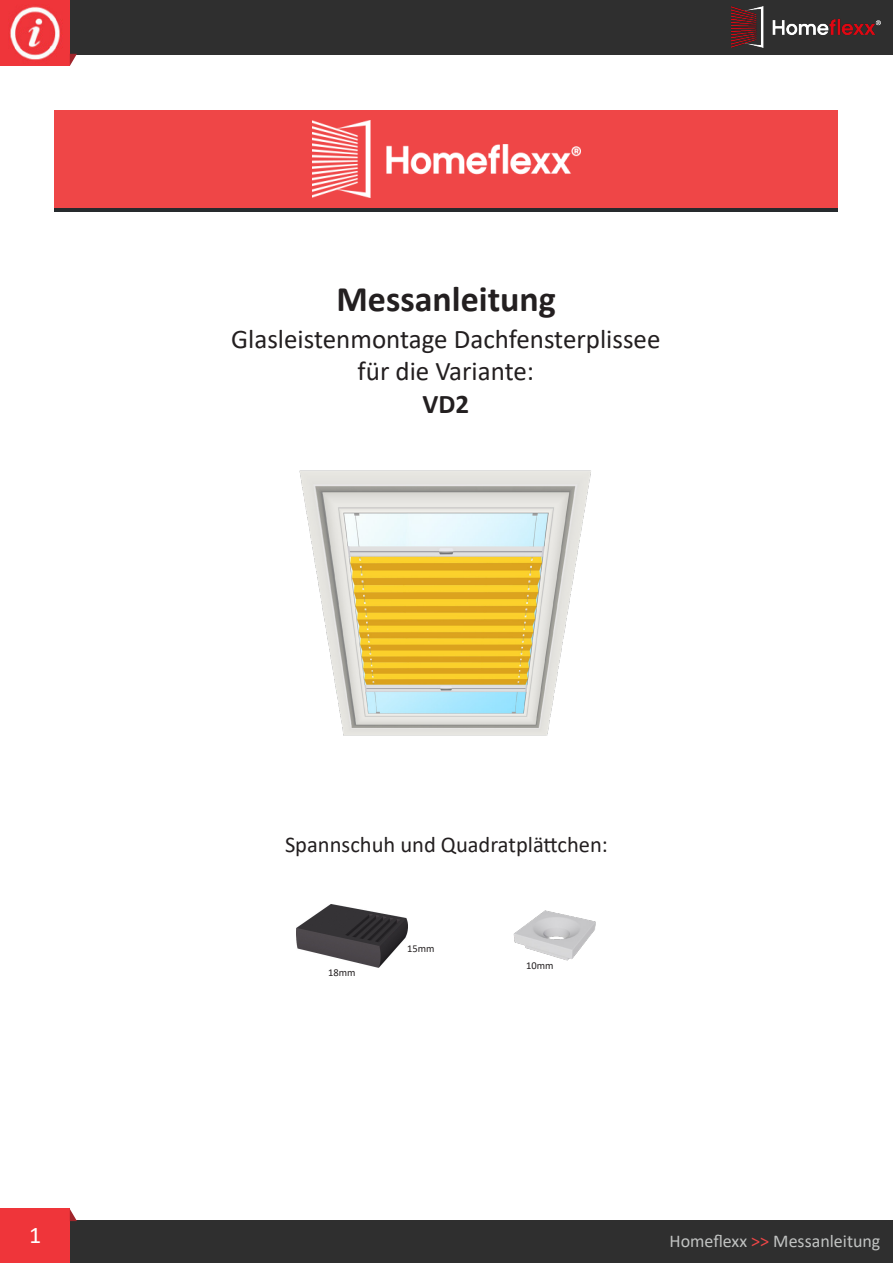
<style>
.page{position:relative;width:893px;height:1263px;background:#fff}
.page>*{position:absolute;margin:0;border:0;box-sizing:border-box;transform-origin:0 0}
.t1{font:700 36px "Calibri";color:#231f20}
.t2{font:27px "Calibri";color:#231f20}
.t3{font:700 27px "Calibri";color:#231f20}
.t4{font:24px "Calibri";color:#fff}
.t5{font:22.5px "Calibri";color:#231f20}
.t6{font:18px "Calibri";color:#c1c3c2}
.t7{font:10.5px "Calibri";color:#231f20}
.s1{color:#ef4647}
</style>
<div class="page">
<div style="left:0;top:0;width:893px;height:54px;background:#2f2f2f"></div>
<div style="left:0;top:0;width:70px;height:66px;background:#ef353a"></div>
<img style="left:10px;top:6px;width:50px;height:54px">
<svg style="left:70px;top:54px;width:7px;height:12px"></svg>
<img style="left:731px;top:7px;width:149px;height:40px">
<div style="left:0;top:1221px;width:893px;height:42px;background:#2f2f2f"></div>
<div style="left:0;top:1209px;width:70px;height:54px;background:#ef353a"></div>
<svg style="left:70px;top:1209px;width:7px;height:12px"></svg>
<img style="left:299px;top:470px;width:292px;height:266px">
<div style="left:54px;top:114px;width:784px;height:97px;background:#262a2d"></div>
<div style="left:54px;top:111px;width:784px;height:97px;background:#ef4647"></div>
<img style="left:312px;top:121px;width:268px;height:76px">
<img style="left:297px;top:904px;width:111px;height:64px">
<img style="left:513px;top:910px;width:83px;height:51px">
<p class="t4" style="left:29px;top:1218px;width:14px">1</p>
<p class="t1" style="left:336px;top:273px;width:221px">Messanleitung</p>
<p class="t2" style="left:231px;top:320px;width:431px">Glasleistenmontage Dachfensterplissee</p>
<p class="t2" style="left:358px;top:353px;width:178px">für die Variante:</p>
<p class="t3" style="left:422px;top:385px;width:48px">VD2</p>
<p class="t5" style="left:285px;top:829px;width:324px">Spannschuh und Quadratplättchen:</p>
<p class="t7" style="left:328px;top:965px;width:29px">18mm</p>
<p class="t7" style="left:407px;top:941px;width:29px">15mm</p>
<p class="t7" style="left:526px;top:959px;width:29px">10mm</p>
<p class="t6" style="left:669px;top:1228px;width:212px">Homeflexx <span class="s1">&gt;&gt;</span> Messanleitung</p>
</div>
